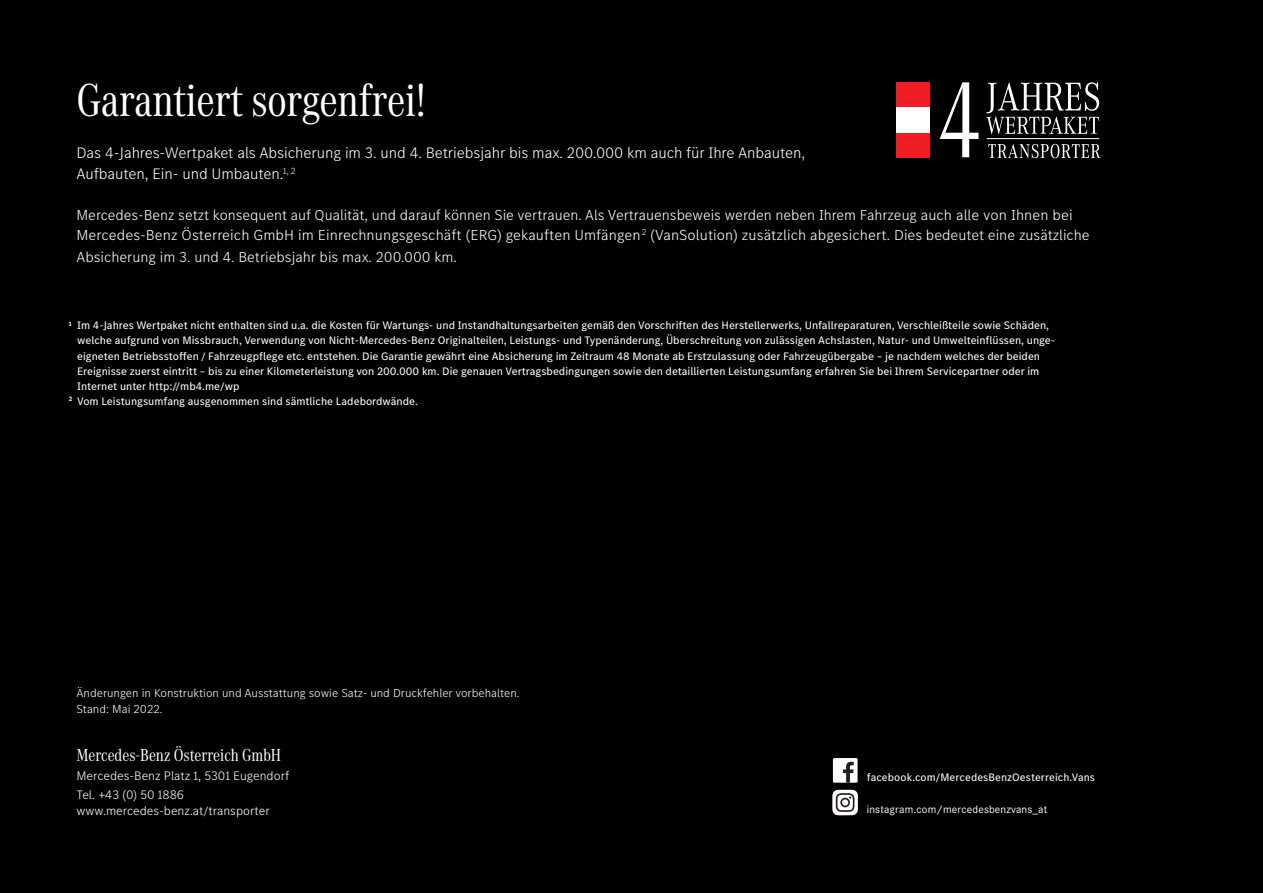
<style>
.page{position:relative;width:1263px;height:893px;background:#000}
.page>*{position:absolute;margin:0;border:0;box-sizing:border-box;transform-origin:0 0}
.t1{font:48px "MB Corpo A Title Cond";letter-spacing:-.005em;color:#fff}
.t2{font:18px "MB Corpo A Title Cond";color:#fff}
.t3{font:300 15.75px/21.3px "MB Corpo S Text";letter-spacing:-.005em;color:#fff}
.t4{font:300 15px/20.9px "MB Corpo S Text";color:#fff}
.t5{font:300 12.75px/18.6px "MB Corpo S Text";color:#fff}
.t6{font:300 12px/15.1px "MB Corpo S Text";color:#fff}
.t7{font:11.25px "MB Corpo S Text";color:#fff}
.t8{font:11.25px "Corporate S";letter-spacing:.015em;color:#fff}
</style>
<div class="page">
<svg style="left:986px;top:82px;width:113px;height:52px"></svg>
<div style="left:895px;top:83px;width:34px;height:75px;background:#ee1d23"></div>
<div style="left:895px;top:107px;width:34px;height:26px;background:#fff"></div>
<svg style="left:988px;top:144px;width:112px;height:14px"></svg>
<hr style="left:987px;top:138px;width:112px;height:1px;background:#fff">
<svg style="left:939px;top:82px;width:39px;height:75px"></svg>
<div style="left:833px;top:758px;width:24px;height:25px;background:#fff"></div>
<svg style="left:843px;top:762px;width:11px;height:21px"></svg>
<svg style="left:832px;top:790px;width:26px;height:25px"></svg>
<h1 class="t1" style="left:77px;top:69px;width:351px">Garantiert sorgenfrei!</h1>
<h3 class="t3" style="left:77px;top:141px;width:730px">Das 4-Jahres-Wertpaket als Absicherung im 3. und 4. Betriebsjahr bis max. 200.000 km auch für Ihre Anbauten,<br>Aufbauten, Ein- und Umbauten.<sup>1,</sup> <sup>2</sup></h3>
<p class="t4" style="left:77px;top:204px;width:1014px">Mercedes-Benz setzt konsequent auf Qualität, und darauf können Sie vertrauen. Als Vertrauensbeweis werden neben Ihrem Fahrzeug auch alle von Ihnen bei<br>Mercedes-Benz Österreich GmbH im Einrechnungsgeschäft (ERG) gekauften Umfängen<sup>2</sup> (VanSolution) zusätzlich abgesichert. Dies bedeutet eine zusätzliche<br>Absicherung im 3. und 4. Betriebsjahr bis max. 200.000 km.</p>
<p class="t7" style="left:69px;top:318px;width:982px"><sup>1</sup> Im 4-Jahres Wertpaket nicht enthalten sind u.a. die Kosten für Wartungs- und Instandhaltungsarbeiten gemäß den Vorschriften des Herstellerwerks, Unfallreparaturen, Verschleißteile sowie Schäden,</p>
<p class="t7" style="left:77px;top:333px;width:978px">welche aufgrund von Missbrauch, Verwendung von Nicht-Mercedes-Benz Originalteilen, Leistungs- und Typenänderung, Überschreitung von zulässigen Achslasten, Natur- und Umwelteinflüssen, unge-</p>
<p class="t7" style="left:77px;top:348px;width:964px">eigneten Betriebsstoffen / Fahrzeugpflege etc. entstehen. Die Garantie gewährt eine Absicherung im Zeitraum 48 Monate ab Erstzulassung oder Fahrzeugübergabe – je nachdem welches der beiden</p>
<p class="t7" style="left:77px;top:364px;width:964px">Ereignisse zuerst eintritt – bis zu einer Kilometerleistung von 200.000 km. Die genauen Vertragsbedingungen sowie den detaillierten Leistungsumfang erfahren Sie bei Ihrem Servicepartner oder im</p>
<p class="t7" style="left:77px;top:379px;width:164px">Internet unter http://mb4.me/wp</p>
<p class="t7" style="left:69px;top:394px;width:351px"><sup>2</sup> Vom Leistungsumfang ausgenommen sind sämtliche Ladebordwände.</p>
<p class="t6" style="left:77px;top:685px;width:444px">Änderungen in Konstruktion und Ausstattung sowie Satz- und Druckfehler vorbehalten.<br>Stand: Mai 2022.</p>
<h2 class="t2" style="left:77px;top:744px;width:206px">Mercedes-Benz Österreich GmbH</h2>
<p class="t5" style="left:77px;top:766px;width:214px">Mercedes-Benz Platz 1, 5301 Eugendorf<br>Tel. +43 (0) 50 1886</p>
<p class="t5" style="left:77px;top:801px;width:195px">www.mercedes-benz.at/transporter</p>
<p class="t7" style="left:867px;top:769px;width:230px">facebook.com/MercedesBenzOesterreich.Vans</p>
<p class="t8" style="left:867px;top:802px;width:182px">instagram.com/mercedesbenzvans_at</p>
</div>
